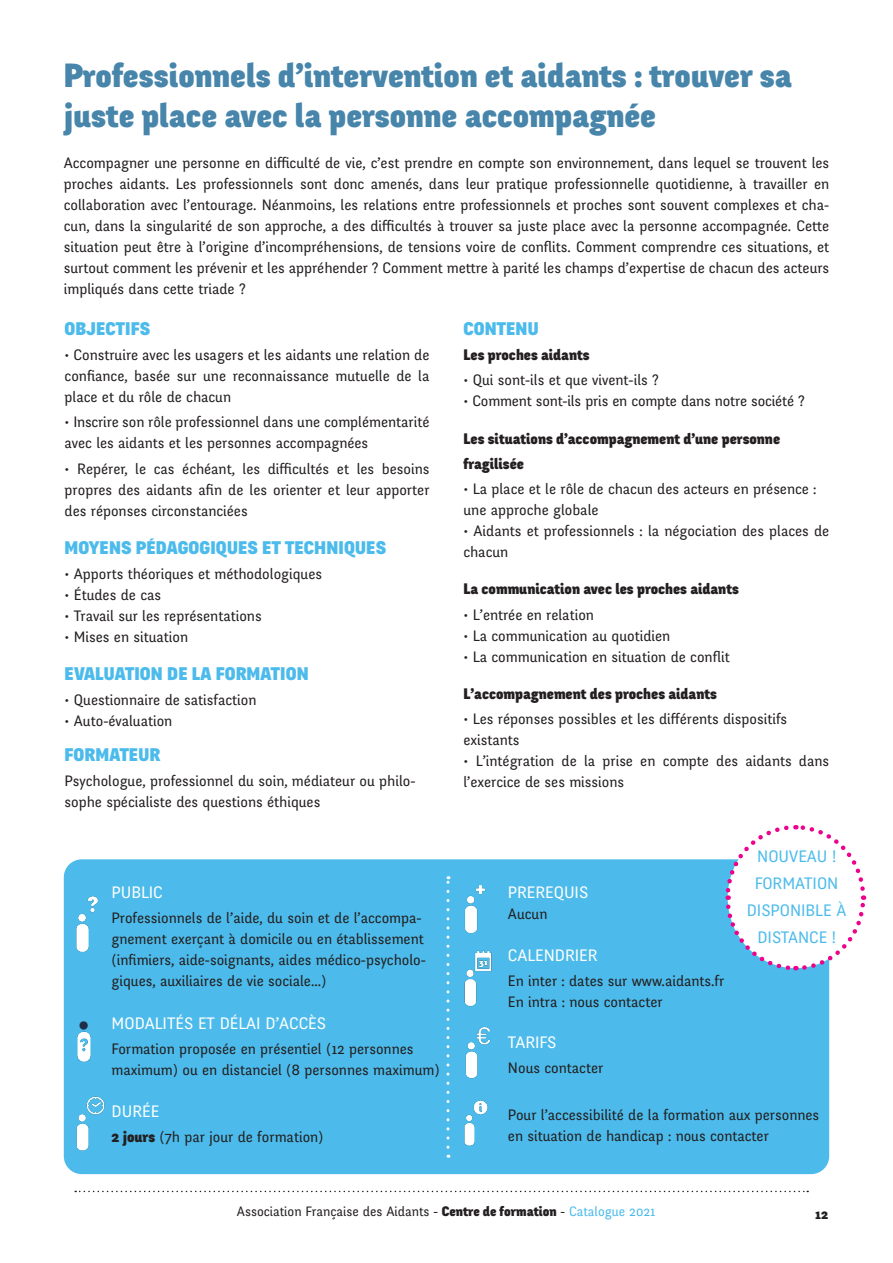
<style>
.page{position:relative;width:893px;height:1263px;background:#fff}
.page>*{position:absolute;margin:0;border:0;box-sizing:border-box;transform-origin:0 0}
.t1{font:900 33px/39.6px "Fengardo Neue";color:#4785aa}
.t2{font:900 18px "Fengardo Neue";letter-spacing:.01em;color:#4cbbeb}
.t3{font:16.5px "Fengardo Neue";color:#fff}
.t4{font:16.5px/27px "Fengardo Neue";color:#4cbbeb;text-align:center}
.t5{font:15px/21px "Fengardo Neue";color:#231f20}
.t6{font:900 15px "Fengardo Neue";color:#231f20}
.t7{font:13.5px "Fengardo Neue";color:#231f20}
.t8{font:900 13.5px "Fengardo Neue";color:#231f20}
.s1{font-weight:900}
.s2{color:#4cbbeb}
</style>
<div class="page">
<svg style="left:75px;top:1191px;width:733px;height:1px"></svg>
<div style="left:64px;top:859px;width:765px;height:315px;background:#4cbbeb;border-radius:18px"></div>
<svg style="left:446px;top:1091px;width:3px;height:56px"></svg>
<svg style="left:723px;top:825px;width:144px;height:148px"></svg>
<img style="left:446px;top:944px;width:46px;height:141px">
<img style="left:63px;top:1105px;width:42px;height:56px">
<img style="left:63px;top:885px;width:35px;height:78px">
<img style="left:446px;top:876px;width:39px;height:63px">
<img style="left:63px;top:977px;width:42px;height:128px">
<img style="left:464px;top:1100px;width:24px;height:46px">
<p class="t1" style="left:64px;top:57px;width:730px">Professionnels d’intervention et aidants : trouver sa juste place avec la personne accompagnée</p>
<p class="t5" style="left:64px;top:152px;width:767px;text-align:justify">Accompagner une personne en difficulté de vie, c’est prendre en compte son environnement, dans lequel se trouvent les proches aidants. Les professionnels sont donc amenés, dans leur pratique professionnelle quotidienne, à travailler en collaboration avec l’entourage. Néanmoins, les relations entre professionnels et proches sont souvent complexes et cha&shy;cun, dans la singularité de son approche, a des difficultés à trouver sa juste place avec la personne accompagnée. Cette situation peut être à l’origine d’incompréhensions, de tensions voire de conflits. Comment comprendre ces situations, et surtout comment les prévenir et les appréhender ? Comment mettre à parité les champs d’expertise de chacun des acteurs impliqués dans cette triade ?</p>
<p class="t2" style="left:65px;top:318px;width:87px">OBJECTIFS</p>
<p class="t5" style="left:65px;top:345px;width:366px;text-align:justify">• Construire avec les usagers et les aidants une relation de confiance, basée sur une reconnaissance mutuelle de la place et du rôle de chacun</p>
<p class="t5" style="left:65px;top:412px;width:366px">• Inscrire son rôle professionnel dans une complémentarité avec les aidants et les personnes accompagnées</p>
<p class="t5" style="left:65px;top:458px;width:366px;text-align:justify">• Repérer, le cas échéant, les difficultés et les besoins propres des aidants afin de les orienter et leur apporter des réponses circonstanciées</p>
<p class="t2" style="left:65px;top:537px;width:323px">MOYENS PÉDAGOGIQUES ET TECHNIQUES</p>
<p class="t5" style="left:65px;top:563px;width:259px">• Apports théoriques et méthodologiques</p>
<p class="t5" style="left:65px;top:584px;width:98px">• Études de cas</p>
<p class="t5" style="left:65px;top:605px;width:199px">• Travail sur les représentations</p>
<p class="t5" style="left:65px;top:626px;width:125px">• Mises en situation</p>
<p class="t2" style="left:65px;top:663px;width:245px">EVALUATION DE LA FORMATION</p>
<p class="t5" style="left:65px;top:690px;width:193px">• Questionnaire de satisfaction</p>
<p class="t5" style="left:65px;top:711px;width:109px">• Auto-évaluation</p>
<p class="t2" style="left:65px;top:745px;width:97px">FORMATEUR</p>
<p class="t5" style="left:65px;top:771px;width:352px">Psychologue, professionnel du soin, médiateur ou philo&shy;sophe spécialiste des questions éthiques</p>
<p class="t2" style="left:463px;top:318px;width:77px">CONTENU</p>
<p class="t6" style="left:463px;top:346px;width:128px">Les proches aidants</p>
<p class="t5" style="left:463px;top:370px;width:197px">• Qui sont-ils et que vivent-ils ?</p>
<p class="t5" style="left:463px;top:391px;width:343px">• Comment sont-ils pris en compte dans notre société ?</p>
<p class="t6" style="left:463px;top:430px;width:318px">Les situations d’accompagnement d’une personne</p>
<p class="t6" style="left:463px;top:455px;width:62px">fragilisée</p>
<p class="t5" style="left:463px;top:479px;width:355px">• La place et le rôle de chacun des acteurs en présence :</p>
<p class="t5" style="left:463px;top:500px;width:137px">une approche globale</p>
<p class="t5" style="left:463px;top:521px;width:367px">• Aidants et professionnels : la négociation des places de chacun</p>
<p class="t6" style="left:463px;top:581px;width:277px">La communication avec les proches aidants</p>
<p class="t5" style="left:463px;top:604px;width:132px">• L’entrée en relation</p>
<p class="t5" style="left:463px;top:625px;width:208px">• La communication au quotidien</p>
<p class="t5" style="left:463px;top:646px;width:268px">• La communication en situation de conflit</p>
<p class="t6" style="left:463px;top:685px;width:255px">L’accompagnement des proches aidants</p>
<p class="t5" style="left:463px;top:709px;width:325px">• Les réponses possibles et les différents dispositifs</p>
<p class="t5" style="left:463px;top:730px;width:58px">existants</p>
<p class="t5" style="left:463px;top:751px;width:367px">• L’intégration de la prise en compte des aidants dans l’exercice de ses missions</p>
<p class="t3" style="left:112px;top:883px;width:53px">PUBLIC</p>
<p class="t5" style="left:112px;top:908px;width:316px">Professionnels de l’aide, du soin et de l’accompa&shy;gnement exerçant à domicile ou en établissement (infimiers, aide-soignants, aides médico-psycholo&shy;giques, auxiliaires de vie sociale...)</p>
<p class="t3" style="left:112px;top:1013px;width:216px">MODALITÉS ET DÉLAI D’ACCÈS</p>
<p class="t5" style="left:112px;top:1038px;width:330px">Formation proposée en présentiel (12 personnes maximum) ou en distanciel (8 personnes maximum)</p>
<p class="t3" style="left:112px;top:1102px;width:49px">DURÉE</p>
<p class="t5" style="left:112px;top:1127px;width:213px"><span class="s1">2 jours</span> (7h par jour de formation)</p>
<p class="t4" style="left:747px;top:843px;width:101px">NOUVEAU !<br>FORMATION<br>DISPONIBLE À<br>DISTANCE !</p>
<p class="t3" style="left:508px;top:882px;width:82px">PREREQUIS</p>
<p class="t5" style="left:508px;top:903px;width:41px">Aucun</p>
<p class="t3" style="left:508px;top:946px;width:91px">CALENDRIER</p>
<p class="t5" style="left:508px;top:971px;width:218px">En inter : dates sur www.aidants.fr</p>
<p class="t5" style="left:508px;top:992px;width:156px">En intra : nous contacter</p>
<p class="t3" style="left:508px;top:1033px;width:50px">TARIFS</p>
<p class="t5" style="left:508px;top:1058px;width:97px">Nous contacter</p>
<p class="t5" style="left:508px;top:1105px;width:313px">Pour l’accessibilité de la formation aux personnes en situation de handicap : nous contacter</p>
<p class="t7" style="left:237px;top:1204px;width:420px">Association Française des Aidants - <span class="s1">Centre de formation</span> - <span class="s2">Catalogue 2021</span></p>
<p class="t8" style="left:815px;top:1206px;width:14px">12</p>
</div>
